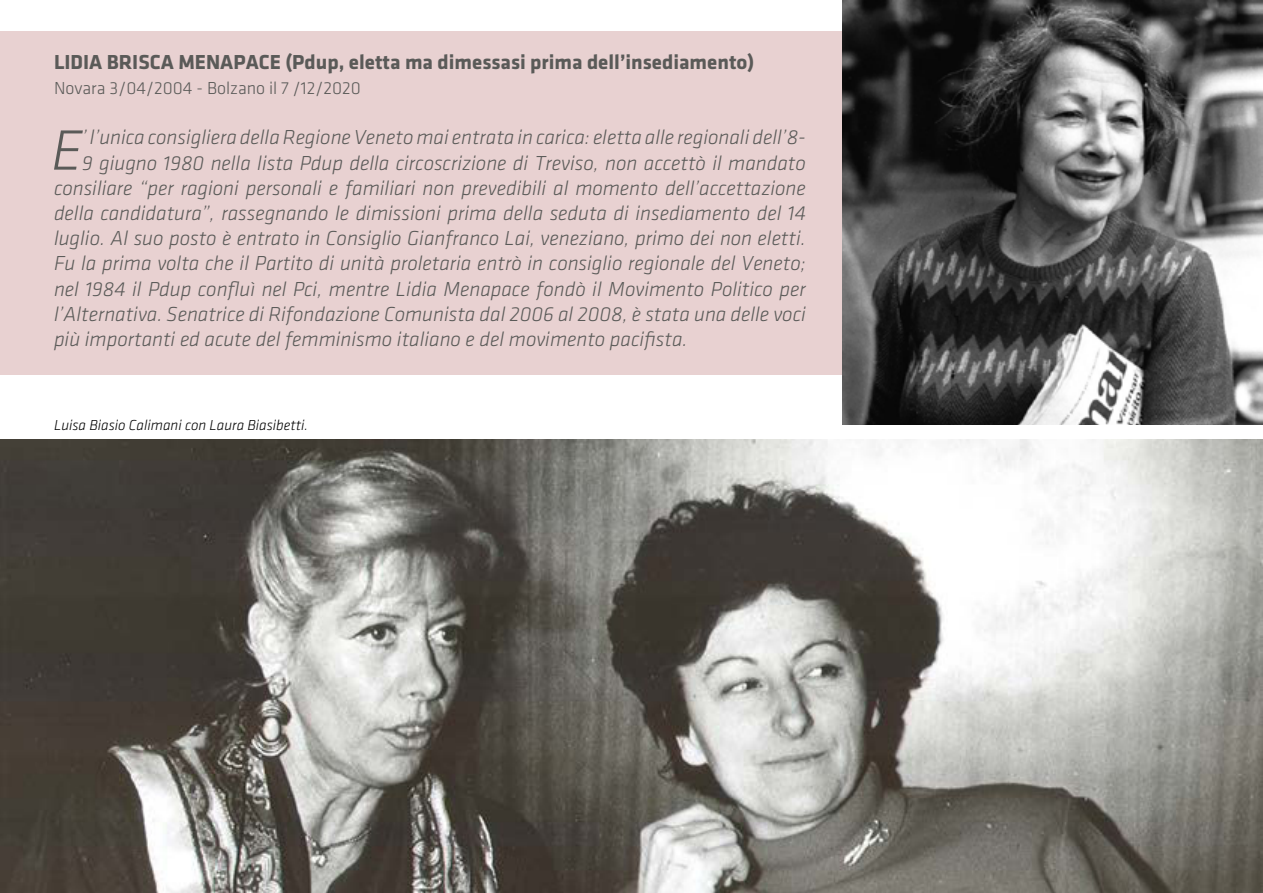
<style>
.page{position:relative;width:1263px;height:893px;background:#fff}
.page>*{position:absolute;margin:0;border:0;box-sizing:border-box;transform-origin:0 0}
.t1{font:italic 300 58.8px "Klavika";color:#5a5a58}
.t2{font:italic 300 21px "Klavika";color:#5a5a58}
.t3{font:700 21px "Klavika";color:#5a5a58}
.t4{font:300 18px "Klavika";color:#5a5a58}
.t5{font:italic 300 15px "Klavika";color:#000}
</style>
<div class="page">
<div style="left:0;top:31px;width:1263px;height:344px;background:#e8d1d1"></div>
<img style="left:0;top:439px;width:1263px;height:454px">
<img style="left:842px;top:0;width:421px;height:424px">
<p class="t3" style="left:54px;top:54px;width:702px">LIDIA BRISCA MENAPACE (Pdup, eletta ma dimessasi prima dell’insediamento)</p>
<p class="t4" style="left:54px;top:82px;width:308px">Novara 3/04/2004 - Bolzano il 7 /12/2020</p>
<h1 class="t1" style="left:51px;top:129px;width:32px">E</h1>
<p class="t2" style="left:82px;top:130px;width:725px">’ l’unica consigliera della Regione Veneto mai entrata in carica: eletta alle regionali dell’8-</p>
<p class="t2" style="left:82px;top:155px;width:725px">9 giugno 1980 nella lista Pdup della circoscrizione di Treviso, non accettò il mandato</p>
<p class="t2" style="left:54px;top:180px;width:753px">consiliare “per ragioni personali e familiari non prevedibili al momento dell’accettazione</p>
<p class="t2" style="left:54px;top:205px;width:753px">della candidatura”, rassegnando le dimissioni prima della seduta di insediamento del 14</p>
<p class="t2" style="left:54px;top:231px;width:753px">luglio. Al suo posto è entrato in Consiglio Gianfranco Lai, veneziano, primo dei non eletti.</p>
<p class="t2" style="left:54px;top:256px;width:753px">Fu la prima volta che il Partito di unità proletaria entrò in consiglio regionale del Veneto;</p>
<p class="t2" style="left:54px;top:281px;width:753px">nel 1984 il Pdup confluì nel Pci, mentre Lidia Menapace fondò il Movimento Politico per</p>
<p class="t2" style="left:54px;top:306px;width:753px">l’Alternativa. Senatrice di Rifondazione Comunista dal 2006 al 2008, è stata una delle voci</p>
<p class="t2" style="left:54px;top:331px;width:635px">più importanti ed acute del femminismo italiano e del movimento pacifista.</p>
<p class="t5" style="left:54px;top:420px;width:256px">Luisa Biasio Calimani con Laura Biasibetti.</p>
</div>
